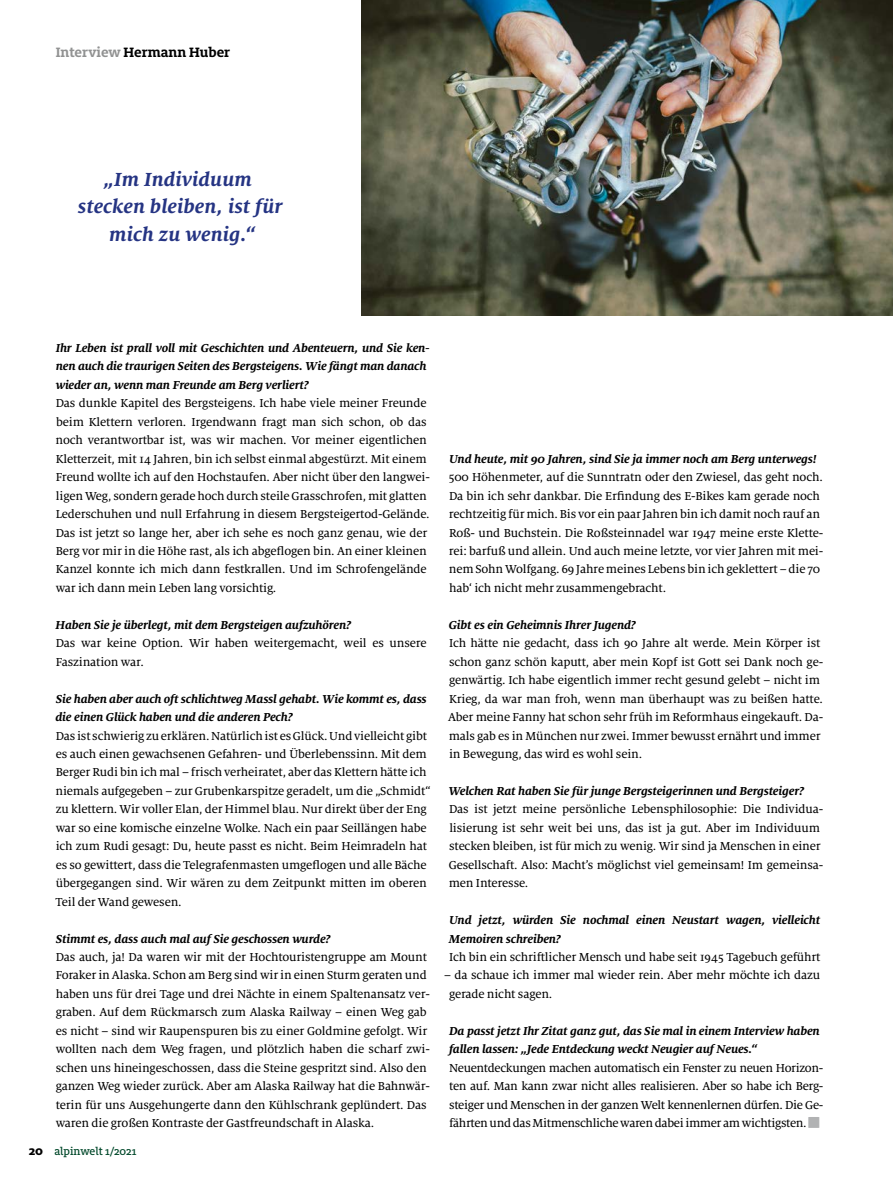
<style>
.page{position:relative;width:893px;height:1191px;background:#fff}
.page>*{position:absolute;margin:0;border:0;box-sizing:border-box;transform-origin:0 0}
.t1{font:italic 700 21px/27.6px "Milo Serif OT";letter-spacing:.01em;color:#253483;text-align:center}
.t2{font:700 15px "FF Milo Slab";color:#000}
.t3{font:12.75px/18.5px "Milo Serif OT Text";letter-spacing:-.015em;color:#000}
.t4{font:italic 700 12.75px/18.5px "Milo Serif OT";letter-spacing:-.015em;color:#000}
.t5{font:500 12px "FF Milo Slab";color:#00482a}
.s1{color:#919292}
.s2{font-family:"Milo Pro";font-weight:800;font-size:13.5px;color:#000}
</style>
<div class="page">
<img style="left:362px;top:0;width:531px;height:315px">
<p class="t2" style="left:56px;top:42px;width:176px"><span class="s1">Interview</span> Hermann Huber</p>
<h1 class="t1" style="left:78px;top:165px;width:206px">„Im Individuum stecken bleiben, ist für mich zu wenig.“</h1>
<p class="t4" style="left:56px;top:339px;width:376px">Ihr Leben ist prall voll mit Geschichten und Abenteuern, und Sie ken&shy;nen auch die traurigen Seiten des Bergsteigens. Wie fängt man danach wieder an, wenn man Freunde am Berg verliert?</p>
<p class="t3" style="left:56px;top:394px;width:376px">Das dunkle Kapitel des Bergsteigens. Ich habe viele meiner Freunde beim Klettern verloren. Irgendwann fragt man sich schon, ob das noch verantwortbar ist, was wir machen. Vor meiner eigentlichen Kletterzeit, mit 14 Jahren, bin ich selbst einmal abgestürzt. Mit einem Freund wollte ich auf den Hochstaufen. Aber nicht über den langwei&shy;ligen Weg, sondern gerade hoch durch steile Grasschrofen, mit glatten Lederschuhen und null Erfahrung in diesem Bergsteigertod-Gelände.<br>Das ist jetzt so lange her, aber ich sehe es noch ganz genau, wie der Berg vor mir in die Höhe rast, als ich abgeflogen bin. An einer kleinen Kanzel konnte ich mich dann festkrallen. Und im Schrofengelände war ich dann mein Leben lang vorsichtig.</p>
<p class="t4" style="left:56px;top:615px;width:297px">Haben Sie je überlegt, mit dem Bergsteigen aufzuhören?</p>
<p class="t3" style="left:56px;top:634px;width:372px">Das war keine Option. Wir haben weitergemacht, weil es unsere<br>Faszination war.</p>
<p class="t4" style="left:55px;top:689px;width:373px">Sie haben aber auch oft schlichtweg Massl gehabt. Wie kommt es, dass die einen Glück haben und die anderen Pech?</p>
<p class="t3" style="left:56px;top:726px;width:376px">Das ist schwierig zu erklären. Natürlich ist es Glück. Und vielleicht gibt es auch einen gewachsenen Gefahren- und Überlebenssinn. Mit dem Berger Rudi bin ich mal – frisch verheiratet, aber das Klettern hätte ich niemals aufgegeben – zur Grubenkarspitze geradelt, um die „Schmidt“ zu klettern. Wir voller Elan, der Himmel blau. Nur direkt über der Eng war so eine komische einzelne Wolke. Nach ein paar Seillängen habe ich zum Rudi gesagt: Du, heute passt es nicht. Beim Heimradeln hat es so gewittert, dass die Telegrafenmasten umgeflogen und alle Bäche übergegangen sind. Wir wären zu dem Zeitpunkt mitten im oberen Teil der Wand gewesen.</p>
<p class="t4" style="left:56px;top:929px;width:276px">Stimmt es, dass auch mal auf Sie geschossen wurde?</p>
<p class="t3" style="left:56px;top:948px;width:376px">Das auch, ja! Da waren wir mit der Hochtouristengruppe am Mount Foraker in Alaska. Schon am Berg sind wir in einen Sturm geraten und haben uns für drei Tage und drei Nächte in einem Spaltenansatz ver&shy;graben. Auf dem Rückmarsch zum Alaska Railway – einen Weg gab es nicht – sind wir Raupenspuren bis zu einer Goldmine gefolgt. Wir wollten nach dem Weg fragen, und plötzlich haben die scharf zwi&shy;schen uns hineingeschossen, dass die Steine gespritzt sind. Also den ganzen Weg wieder zurück. Aber am Alaska Railway hat die Bahnwär&shy;terin für uns Ausgehungerte dann den Kühlschrank geplündert. Das waren die großen Kontraste der Gastfreundschaft in Alaska.</p>
<p class="t5" style="left:29px;top:1144px;width:109px"><span class="s2">20</span> alpinwelt 1/2021</p>
<p class="t4" style="left:449px;top:449px;width:369px">Und heute, mit 90 Jahren, sind Sie ja immer noch am Berg unterwegs!</p>
<p class="t3" style="left:449px;top:468px;width:376px">500 Höhenmeter, auf die Sunntratn oder den Zwiesel, das geht noch.<br>Da bin ich sehr dankbar. Die Erfindung des E-Bikes kam gerade noch rechtzeitig für mich. Bis vor ein paar Jahren bin ich damit noch rauf an Roß- und Buchstein. Die Roßsteinnadel war 1947 meine erste Klette&shy;rei: barfuß und allein. Und auch meine letzte, vor vier Jahren mit mei&shy;nem Sohn Wolfgang. 69 Jahre meines Lebens bin ich geklettert – die 70 hab‘ ich nicht mehr zusammengebracht.</p>
<p class="t4" style="left:449px;top:615px;width:189px">Gibt es ein Geheimnis Ihrer Jugend?</p>
<p class="t3" style="left:448px;top:634px;width:377px">Ich hätte nie gedacht, dass ich 90 Jahre alt werde. Mein Körper ist schon ganz schön kaputt, aber mein Kopf ist Gott sei Dank noch ge&shy;genwärtig. Ich habe eigentlich immer recht gesund gelebt – nicht im Krieg, da war man froh, wenn man überhaupt was zu beißen hatte.<br>Aber meine Fanny hat schon sehr früh im Reformhaus eingekauft. Da&shy;mals gab es in München nur zwei. Immer bewusst ernährt und immer in Bewegung, das wird es wohl sein.</p>
<p class="t4" style="left:448px;top:781px;width:357px">Welchen Rat haben Sie für junge Bergsteigerinnen und Bergsteiger?</p>
<p class="t3" style="left:449px;top:800px;width:376px">Das ist jetzt meine persönliche Lebensphilosophie: Die Individua&shy;lisierung ist sehr weit bei uns, das ist ja gut. Aber im Individuum stecken bleiben, ist für mich zu wenig. Wir sind ja Menschen in einer Gesellschaft. Also: Macht’s möglichst viel gemeinsam! Im gemeinsa&shy;men Interesse.</p>
<p class="t4" style="left:449px;top:911px;width:373px">Und jetzt, würden Sie nochmal einen Neustart wagen, vielleicht<br>Memoiren schreiben?</p>
<p class="t3" style="left:449px;top:948px;width:373px">Ich bin ein schriftlicher Mensch und habe seit 1945 Tagebuch geführt</p>
<p class="t3" style="left:449px;top:966px;width:373px;text-indent:-5px">– da schaue ich immer mal wieder rein. Aber mehr möchte ich dazu gerade nicht sagen.</p>
<p class="t4" style="left:449px;top:1021px;width:372px">Da passt jetzt Ihr Zitat ganz gut, das Sie mal in einem Interview haben fallen lassen: „Jede Entdeckung weckt Neugier auf Neues.“</p>
<p class="t3" style="left:449px;top:1058px;width:376px;text-align:justify">Neuentdeckungen machen automatisch ein Fenster zu neuen Horizon&shy;ten auf. Man kann zwar nicht alles realisieren. Aber so habe ich Berg&shy;steiger und Menschen in der ganzen Welt kennenlernen dürfen. Die Ge&shy;fährten und das Mitmenschliche waren dabei immer am wichtigsten.</p>
</div>
